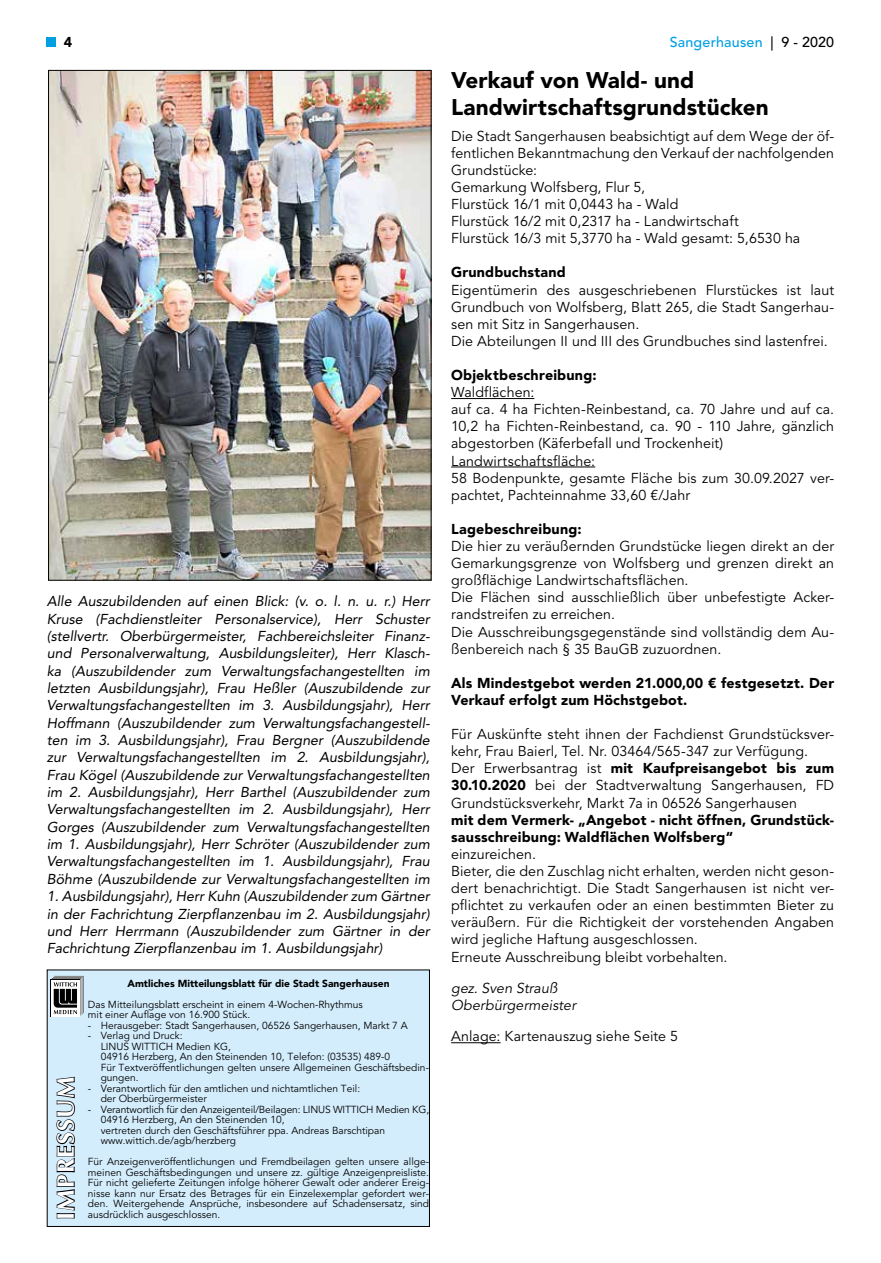
<style>
.page{position:relative;width:881px;height:1263px;background:#fff}
.page>*{position:absolute;margin:0;border:0;box-sizing:border-box;transform-origin:0 0}
.t1{font:700 24px "Optima LT";letter-spacing:.05em;color:#fff}
.t2{font:900 22.5px/27px "Avenir LT";letter-spacing:.005em;color:#000}
.t3{font:14.25px/17.1px "Avenir LT";letter-spacing:.01em;color:#000}
.t4{font:italic 14.25px/17.4px "Avenir LT";color:#000;text-align:justify}
.t5{font:900 14.25px/17.1px "Avenir LT";letter-spacing:.015em;color:#000}
.t6{font:italic 14.25px/17.1px "Avenir LT";letter-spacing:.01em;color:#000}
.t7{font:500 14.25px "Avenir LT";letter-spacing:.01em;color:#009fe3}
.t8{font:10.2px/10.5px "Avenir LT";color:#000}
.t9{font:900 10.2px "Avenir LT";color:#000}
.s1{color:#000}
.s2{font-weight:900}
</style>
<div class="page">
<div style="left:47px;top:37px;width:9px;height:9px;background:#009fe3"></div>
<hr style="left:451px;top:398px;width:83px;height:1px;background:#000">
<hr style="left:451px;top:467px;width:144px;height:1px;background:#000">
<hr style="left:451px;top:1042px;width:49px;height:1px;background:#000">
<img style="left:50px;top:72px;width:379px;height:506px">
<div style="left:47px;top:969px;width:382px;height:258px;background:#d4edfc;border:1px solid #000"></div>
<svg style="left:56px;top:1076px;width:19px;height:143px"></svg>
<div style="left:51px;top:979px;width:29px;height:38px;background:#fff"></div>
<svg style="left:52px;top:976px;width:31px;height:39px"></svg>
<p class="t5" style="left:64px;top:34px;width:10px">4</p>
<p class="t7" style="left:669px;top:34px;width:166px">Sangerhausen <span class="s1">| 9 - 2020</span></p>
<h2 class="t2" style="left:451px;top:67px;width:319px">Verkauf von Wald- und<br>Landwirtschaftsgrundstücken</h2>
<p class="t3" style="left:451px;top:128px;width:384px">Die Stadt Sangerhausen beabsichtigt auf dem Wege der öf&shy;fentlichen Bekanntmachung den Verkauf der nachfolgenden Grundstücke:<br>Gemarkung Wolfsberg, Flur 5,<br>Flurstück 16/1 mit 0,0443 ha - Wald<br>Flurstück 16/2 mit 0,2317 ha - Landwirtschaft<br>Flurstück 16/3 mit 5,3770 ha - Wald gesamt: 5,6530 ha</p>
<p class="t5" style="left:451px;top:264px;width:116px">Grundbuchstand</p>
<p class="t3" style="left:451px;top:281px;width:384px">Eigentümerin des ausgeschriebenen Flurstückes ist laut Grundbuch von Wolfsberg, Blatt 265, die Stadt Sangerhau&shy;sen mit Sitz in Sangerhausen.<br>Die Abteilungen II und III des Grundbuches sind lastenfrei.</p>
<p class="t5" style="left:451px;top:366px;width:147px">Objektbeschreibung:</p>
<p class="t3" style="left:451px;top:384px;width:384px">Waldflächen:<br>auf ca. 4 ha Fichten-Reinbestand, ca. 70 Jahre und auf ca.<br>10,2 ha Fichten-Reinbestand, ca. 90 - 110 Jahre, gänzlich abgestorben (Käferbefall und Trockenheit)<br>Landwirtschaftsfläche:<br>58 Bodenpunkte, gesamte Fläche bis zum 30.09.2027 ver&shy;pachtet, Pachteinnahme 33,60 €/Jahr</p>
<p class="t5" style="left:451px;top:520px;width:132px">Lagebeschreibung:</p>
<p class="t3" style="left:451px;top:538px;width:384px">Die hier zu veräußernden Grundstücke liegen direkt an der Gemarkungsgrenze von Wolfsberg und grenzen direkt an großflächige Landwirtschaftsflächen.<br>Die Flächen sind ausschließlich über unbefestigte Acker&shy;randstreifen zu erreichen.<br>Die Ausschreibungsgegenstände sind vollständig dem Au&shy;ßenbereich nach § 35 BauGB zuzuordnen.</p>
<p class="t5" style="left:451px;top:674px;width:384px">Als Mindestgebot werden 21.000,00 € festgesetzt. Der<br>Verkauf erfolgt zum Höchstgebot.</p>
<p class="t3" style="left:451px;top:726px;width:384px">Für Auskünfte steht ihnen der Fachdienst Grundstücksver&shy;kehr, Frau Baierl, Tel. Nr. 03464/565-347 zur Verfügung.<br>Der Erwerbsantrag ist <span class="s2">mit Kaufpreisangebot bis zum 30.10.2020</span> bei der Stadtverwaltung Sangerhausen, FD Grundstücksverkehr, Markt 7a in 06526 Sangerhausen</p>
<p class="t5" style="left:451px;top:811px;width:384px">mit dem Vermerk- „Angebot - nicht öffnen, Grundstück&shy;sausschreibung: Waldflächen Wolfsberg“</p>
<p class="t3" style="left:451px;top:846px;width:384px">einzureichen.<br>Bieter, die den Zuschlag nicht erhalten, werden nicht geson&shy;dert benachrichtigt. Die Stadt Sangerhausen ist nicht ver&shy;pflichtet zu verkaufen oder an einen bestimmten Bieter zu veräußern. Für die Richtigkeit der vorstehenden Angaben wird jegliche Haftung ausgeschlossen.<br>Erneute Ausschreibung bleibt vorbehalten.</p>
<p class="t6" style="left:451px;top:980px;width:126px">gez. Sven Strauß<br>Oberbürgermeister</p>
<p class="t3" style="left:451px;top:1028px;width:228px">Anlage: Kartenauszug siehe Seite 5</p>
<p class="t4" style="left:47px;top:593px;width:384px">Alle Auszubildenden auf einen Blick: (v. o. l. n. u. r.) Herr Kruse (Fachdienstleiter Personalservice), Herr Schuster (stellvertr. Oberbürgermeister, Fachbereichsleiter Finanz&shy;und Personalverwaltung, Ausbildungsleiter), Herr Klasch&shy;ka (Auszubildender zum Verwaltungsfachangestellten im letzten Ausbildungsjahr), Frau Heßler (Auszubildende zur Verwaltungsfachangestellten im 3. Ausbildungsjahr), Herr Hoffmann (Auszubildender zum Verwaltungsfachangestell&shy;ten im 3. Ausbildungsjahr), Frau Bergner (Auszubildende zur Verwaltungsfachangestellten im 2. Ausbildungsjahr), Frau Kögel (Auszubildende zur Verwaltungsfachangestellten im 2. Ausbildungsjahr), Herr Barthel (Auszubildender zum Verwaltungsfachangestellten im 2. Ausbildungsjahr), Herr Gorges (Auszubildender zum Verwaltungsfachangestellten im 1. Ausbildungsjahr), Herr Schröter (Auszubildender zum Verwaltungsfachangestellten im 1. Ausbildungsjahr), Frau Böhme (Auszubildende zur Verwaltungsfachangestellten im</p>
<p class="t4" style="left:47px;top:888px;width:384px">1. Ausbildungsjahr), Herr Kuhn (Auszubildender zum Gärtner in der Fachrichtung Zierpflanzenbau im 2. Ausbildungsjahr) und Herr Herrmann (Auszubildender zum Gärtner in der Fachrichtung Zierpflanzenbau im 1. Ausbildungsjahr)</p>
<p class="t9" style="left:127px;top:977px;width:263px">Amtliches Mitteilungsblatt für die Stadt Sangerhausen</p>
<p class="t8" style="left:88px;top:999px;width:276px">Das Mitteilungsblatt erscheint in einem 4-Wochen-Rhythmus mit einer Auflage von 16.900 Stück.</p>
<p class="t8" style="left:88px;top:1020px;width:321px">- Herausgeber: Stadt Sangerhausen, 06526 Sangerhausen, Markt 7 A</p>
<p class="t8" style="left:101px;top:1031px;width:330px;text-indent:-13px">- Verlag und Druck:<br>LINUS WITTICH Medien KG,<br>04916 Herzberg, An den Steinenden 10, Telefon: (03535) 489-0<br>Für Textveröffentlichungen gelten unsere Allgemeinen Geschäftsbedin&shy;gungen.</p>
<p class="t8" style="left:101px;top:1083px;width:261px;text-indent:-13px">- Verantwortlich für den amtlichen und nichtamtlichen Teil: der Oberbürgermeister</p>
<p class="t8" style="left:101px;top:1104px;width:330px;text-indent:-13px">- Verantwortlich für den Anzeigenteil/Beilagen: LINUS WITTICH Medien KG, 04916 Herzberg, An den Steinenden 10,<br>vertreten durch den Geschäftsführer ppa. Andreas Barschtipan www.wittich.de/agb/herzberg</p>
<p class="t8" style="left:88px;top:1157px;width:342px;text-align:justify">Für Anzeigenveröffentlichungen und Fremdbeilagen gelten unsere allge&shy;meinen Geschäftsbedingungen und unsere zz. gültige Anzeigenpreisliste.<br>Für nicht gelieferte Zeitungen infolge höherer Gewalt oder anderer Ereig&shy;nisse kann nur Ersatz des Betrages für ein Einzelexemplar gefordert wer&shy;den. Weitergehende Ansprüche, insbesondere auf Schadensersatz, sind</p>
<h1 class="t1" style="left:52px;top:1220px;width:144px;rotate:-90deg">IMPRESSUM</h1>
<p class="t8" style="left:88px;top:1209px;width:134px">ausdrücklich ausgeschlossen.</p>
</div>
